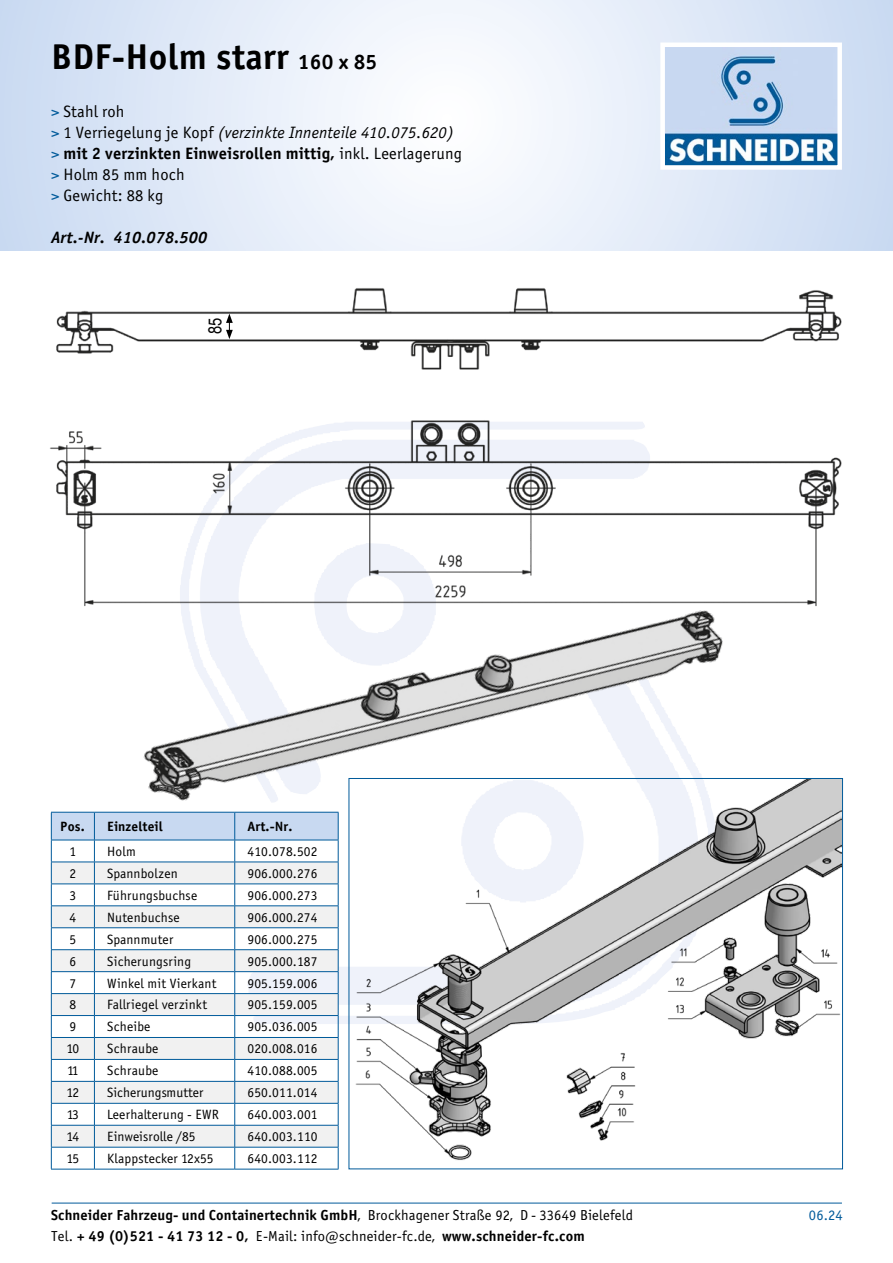
<style>
.page{position:relative;width:893px;height:1263px;background:#fff}
.page>*{position:absolute;margin:0;border:0;box-sizing:border-box;transform-origin:0 0}
.t1{font:36px "Officina Sans Bold ITC";letter-spacing:.01em;color:#000}
.t2{font:18px "Arial Narrow";color:#000}
.t3{font:italic 16.5px/21px "Officina Sans Book ITC";letter-spacing:.01em;color:#000}
.t4{font:16.5px "Officina Sans Bold ITC";letter-spacing:.01em;color:#000}
.t5{font:16.5px/21px "Officina Sans Book ITC";letter-spacing:.01em;color:#000}
.t6{font:italic 16.5px "Officina Sans Bold ITC";letter-spacing:.01em;color:#000}
.t7{font:14.55px "Officina Sans Bold ITC";letter-spacing:.01em;color:#000}
.t8{font:14.55px "Officina Sans Book ITC";color:#005a9a}
.t9{font:13.5px "Officina Sans Book ITC";letter-spacing:.01em;color:#000}
.t10{font:13.5px "Officina Sans Bold ITC";letter-spacing:.01em;color:#000}
.s1{font-size:21px}
.s2{font-style:normal;color:#005a9a}
.s3{font-style:normal}
.s4{font-family:"Officina Sans Book ITC";color:#005a9a}
.s5{font-family:"Officina Sans Book ITC"}
.s6{color:#005a9a}
</style>
<div class="page">
<svg style="left:0;top:0;width:893px;height:251px"></svg>
<img style="left:665px;top:48px;width:172px;height:117px">
<div style="left:660px;top:43px;width:182px;height:127px;border:4px solid #fff"></div>
<hr style="left:52px;top:1203px;width:790px;height:1px;background:#005a9a">
<img style="left:56px;top:288px;width:786px;height:143px">
<img style="left:50px;top:431px;width:794px;height:566px">
<img style="left:351px;top:780px;width:490px;height:380px">
<hr style="left:51px;top:1169px;width:43px;height:1px;background:#005a9a">
<hr style="left:94px;top:1169px;width:141px;height:1px;background:#005a9a">
<svg style="left:51px;top:812px;width:288px;height:357px"></svg>
<hr style="left:235px;top:1169px;width:103px;height:1px;background:#005a9a">
<svg style="left:226px;top:314px;width:7px;height:25px"></svg>
<h1 class="t1" style="left:51px;top:34px;width:328px">BDF-Holm starr <span class="s1">160 x 85</span></h1>
<p class="t3" style="left:51px;top:101px;width:404px"><span class="s2">&gt;</span> <span class="s3">Stahl roh<br></span><span class="s2">&gt;</span> <span class="s3">1 Verriegelung je Kopf</span> (verzinkte Innenteile 410.075.620)</p>
<p class="t4" style="left:51px;top:143px;width:413px"><span class="s4">&gt;</span> mit 2 verzinkten Einweisrollen mittig, <span class="s5">inkl. Leerlagerung</span></p>
<p class="t5" style="left:51px;top:164px;width:135px"><span class="s6">&gt;</span> Holm 85 mm hoch <span class="s6">&gt;</span> Gewicht: 88 kg</p>
<p class="t6" style="left:51px;top:227px;width:158px">Art.-Nr. 410.078.500</p>
<h2 class="t2" style="left:202px;top:334px;width:18px;rotate:-90deg">85</h2>
<p class="t10" style="left:60px;top:818px;width:26px">Pos.</p>
<p class="t10" style="left:107px;top:818px;width:57px">Einzelteil</p>
<p class="t10" style="left:247px;top:818px;width:46px">Art.-Nr.</p>
<p class="t9" style="left:69px;top:843px;width:8px">1</p>
<p class="t9" style="left:107px;top:843px;width:30px">Holm</p>
<p class="t9" style="left:247px;top:843px;width:72px">410.078.502</p>
<p class="t9" style="left:69px;top:865px;width:8px">2</p>
<p class="t9" style="left:107px;top:865px;width:72px">Spannbolzen</p>
<p class="t9" style="left:247px;top:865px;width:72px">906.000.276</p>
<p class="t9" style="left:69px;top:887px;width:8px">3</p>
<p class="t9" style="left:107px;top:887px;width:92px">Führungsbuchse</p>
<p class="t9" style="left:247px;top:887px;width:72px">906.000.273</p>
<p class="t9" style="left:69px;top:909px;width:8px">4</p>
<p class="t9" style="left:107px;top:909px;width:74px">Nutenbuchse</p>
<p class="t9" style="left:247px;top:909px;width:72px">906.000.274</p>
<p class="t9" style="left:69px;top:931px;width:8px">5</p>
<p class="t9" style="left:107px;top:931px;width:68px">Spannmuter</p>
<p class="t9" style="left:247px;top:931px;width:72px">906.000.275</p>
<p class="t9" style="left:69px;top:953px;width:8px">6</p>
<p class="t9" style="left:107px;top:953px;width:86px">Sicherungsring</p>
<p class="t9" style="left:247px;top:953px;width:72px">905.000.187</p>
<p class="t9" style="left:69px;top:975px;width:8px">7</p>
<p class="t9" style="left:107px;top:975px;width:111px">Winkel mit Vierkant</p>
<p class="t9" style="left:247px;top:975px;width:72px">905.159.006</p>
<p class="t9" style="left:69px;top:997px;width:8px">8</p>
<p class="t9" style="left:107px;top:997px;width:101px">Fallriegel verzinkt</p>
<p class="t9" style="left:247px;top:997px;width:72px">905.159.005</p>
<p class="t9" style="left:69px;top:1019px;width:8px">9</p>
<p class="t9" style="left:107px;top:1019px;width:45px">Scheibe</p>
<p class="t9" style="left:247px;top:1019px;width:72px">905.036.005</p>
<p class="t9" style="left:66px;top:1041px;width:15px">10</p>
<p class="t9" style="left:107px;top:1041px;width:53px">Schraube</p>
<p class="t9" style="left:248px;top:1041px;width:72px">020.008.016</p>
<p class="t9" style="left:67px;top:1063px;width:13px">11</p>
<p class="t9" style="left:107px;top:1063px;width:53px">Schraube</p>
<p class="t9" style="left:248px;top:1063px;width:72px">410.088.005</p>
<p class="t9" style="left:67px;top:1085px;width:14px">12</p>
<p class="t9" style="left:107px;top:1085px;width:98px">Sicherungsmutter</p>
<p class="t9" style="left:248px;top:1085px;width:72px">650.011.014</p>
<p class="t9" style="left:67px;top:1107px;width:14px">13</p>
<p class="t9" style="left:107px;top:1107px;width:113px">Leerhalterung - EWR</p>
<p class="t9" style="left:248px;top:1107px;width:72px">640.003.001</p>
<p class="t9" style="left:67px;top:1129px;width:14px">14</p>
<p class="t9" style="left:107px;top:1129px;width:90px">Einweisrolle /85</p>
<p class="t9" style="left:248px;top:1129px;width:72px">640.003.110</p>
<p class="t9" style="left:66px;top:1151px;width:14px">15</p>
<p class="t9" style="left:107px;top:1151px;width:108px">Klappstecker 12x55</p>
<p class="t9" style="left:248px;top:1151px;width:72px">640.003.112</p>
<p class="t7" style="left:51px;top:1206px;width:583px">Schneider Fahrzeug- und Containertechnik GmbH<span class="s5">, Brockhagener Straße 92, D - 33649 Bielefeld</span></p>
<p class="t8" style="left:809px;top:1206px;width:35px">06.24</p>
<p class="t7" style="left:51px;top:1227px;width:535px"><span class="s5">Tel.</span> + 49 (0)521 - 41 73 12 - 0, <span class="s5">E-Mail: info@schneider-fc.de,</span> www.schneider-fc.com</p>
</div>
